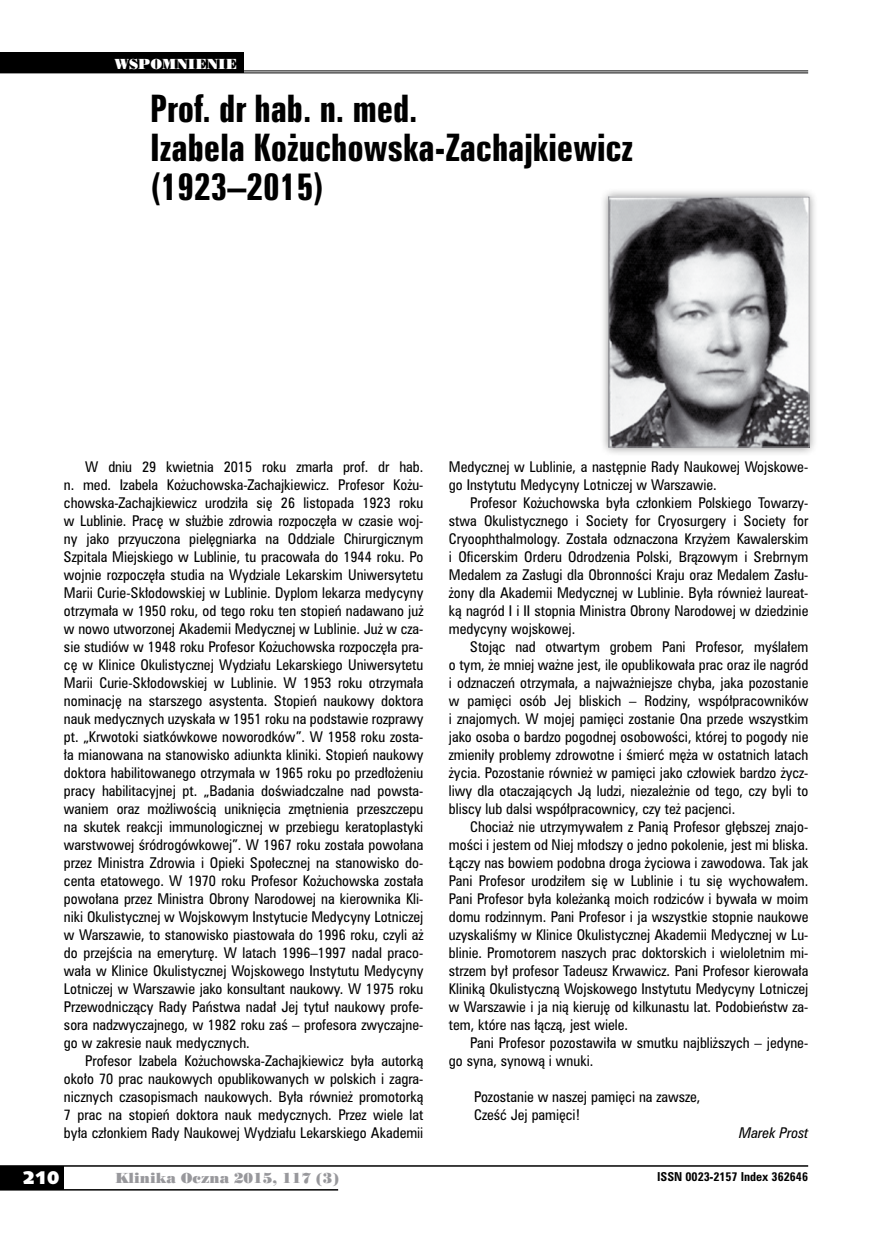
<style>
.page{position:relative;width:872px;height:1234px;background:#fff}
.page>*{position:absolute;margin:0;border:0;box-sizing:border-box;transform-origin:0 0}
.t1{font:34.5px/39px "Zurich Bd X Cn PL";color:#000}
.t2{font:18px "Humanst 531 U Blk PL";color:#fff}
.t3{font:13.5px/18px "Zurich Cn PL";color:#000;text-align:justify}
.t4{font:13.5px "Poster Bodoni PL";color:#98989c}
.t5{font:13.5px "Poster Bodoni PL";color:#fff}
.t6{font:italic 13.5px "Zurich Cn PL";color:#000}
.t7{font:700 11.25px "Zurich Cn PL";color:#000}
</style>
<div class="page">
<div style="left:0;top:1165px;width:64px;height:24px;background:#000"></div>
<hr style="left:0;top:1164px;width:808px;height:2px;background:#000">
<hr style="left:0;top:1188px;width:338px;height:2px;background:#000">
<hr style="left:0;top:70px;width:808px;height:1px;background:#000">
<hr style="left:0;top:72px;width:808px;height:1px;background:#000">
<div style="left:0;top:53px;width:243px;height:20px;background:#000"></div>
<div style="left:599px;top:188px;width:219px;height:268px;background:#000;opacity:.45"></div>
<img style="left:610px;top:199px;width:197px;height:246px">
<div style="left:608px;top:197px;width:201px;height:250px;border:1px solid #98989c"></div>
<p class="t5" style="left:115px;top:55px;width:124px">WSPOMNIENIE</p>
<h1 class="t1" style="left:150px;top:89px;width:485px">Prof. dr hab. n. med.<br>Izabela Kożuchowska-Zachajkiewicz (1923–2015)</h1>
<p class="t3" style="left:64px;top:457px;width:361px;text-indent:21px">W dniu 29 kwietnia 2015 roku zmarła prof. dr hab. n. med. Izabela Kożuchowska-Zachajkiewicz. Profesor Kożu&shy;chowska-Zachajkiewicz urodziła się 26 listopada 1923 roku w Lublinie. Pracę w służbie zdrowia rozpoczęła w czasie woj&shy;ny jako przyuczona pielęgniarka na Oddziale Chirurgicznym Szpitala Miejskiego w Lublinie, tu pracowała do 1944 roku. Po wojnie rozpoczęła studia na Wydziale Lekarskim Uniwersytetu Marii Curie-Skłodowskiej w Lublinie. Dyplom lekarza medycyny otrzymała w 1950 roku, od tego roku ten stopień nadawano już w nowo utworzonej Akademii Medycznej w Lublinie. Już w cza&shy;sie studiów w 1948 roku Profesor Kożuchowska rozpoczęła pra&shy;cę w Klinice Okulistycznej Wydziału Lekarskiego Uniwersytetu Marii Curie-Skłodowskiej w Lublinie. W 1953 roku otrzymała nominację na starszego asystenta. Stopień naukowy doktora nauk medycznych uzyskała w 1951 roku na podstawie rozprawy pt. „Krwotoki siatkówkowe noworodków”. W 1958 roku zosta&shy;ła mianowana na stanowisko adiunkta kliniki. Stopień naukowy doktora habilitowanego otrzymała w 1965 roku po przedłożeniu pracy habilitacyjnej pt. „Badania doświadczalne nad powsta&shy;waniem oraz możliwością uniknięcia zmętnienia przeszczepu na skutek reakcji immunologicznej w przebiegu keratoplastyki warstwowej śródrogówkowej”. W 1967 roku została powołana przez Ministra Zdrowia i Opieki Społecznej na stanowisko do&shy;centa etatowego. W 1970 roku Profesor Kożuchowska została powołana przez Ministra Obrony Narodowej na kierownika Kli&shy;niki Okulistycznej w Wojskowym Instytucie Medycyny Lotniczej w Warszawie, to stanowisko piastowała do 1996 roku, czyli aż do przejścia na emeryturę. W latach 1996–1997 nadal praco&shy;wała w Klinice Okulistycznej Wojskowego Instytutu Medycyny Lotniczej w Warszawie jako konsultant naukowy. W 1975 roku Przewodniczący Rady Państwa nadał Jej tytuł naukowy profe&shy;sora nadzwyczajnego, w 1982 roku zaś – profesora zwyczajne&shy;go w zakresie nauk medycznych.</p>
<p class="t3" style="left:64px;top:1051px;width:361px;text-indent:21px">Profesor Izabela Kożuchowska-Zachajkiewicz była autorką około 70 prac naukowych opublikowanych w polskich i zagra&shy;nicznych czasopismach naukowych. Była również promotorką 7 prac na stopień doktora nauk medycznych. Przez wiele lat była członkiem Rady Naukowej Wydziału Lekarskiego Akademii</p>
<p class="t3" style="left:449px;top:457px;width:361px">Medycznej w Lublinie, a następnie Rady Naukowej Wojskowe&shy;go Instytutu Medycyny Lotniczej w Warszawie.</p>
<p class="t3" style="left:449px;top:493px;width:361px;text-indent:21px">Profesor Kożuchowska była członkiem Polskiego Towarzy&shy;stwa Okulistycznego i Society for Cryosurgery i Society for Cryoophthalmology. Została odznaczona Krzyżem Kawalerskim i Oficerskim Orderu Odrodzenia Polski, Brązowym i Srebrnym Medalem za Zasługi dla Obronności Kraju oraz Medalem Zasłu&shy;żony dla Akademii Medycznej w Lublinie. Była również laureat&shy;ką nagród I i II stopnia Ministra Obrony Narodowej w dziedzinie medycyny wojskowej.</p>
<p class="t3" style="left:449px;top:637px;width:361px;text-indent:21px">Stojąc nad otwartym grobem Pani Profesor, myślałem o tym, że mniej ważne jest, ile opublikowała prac oraz ile nagród i odznaczeń otrzymała, a najważniejsze chyba, jaka pozostanie w pamięci osób Jej bliskich – Rodziny, współpracowników i znajomych. W mojej pamięci zostanie Ona przede wszystkim jako osoba o bardzo pogodnej osobowości, której to pogody nie zmieniły problemy zdrowotne i śmierć męża w ostatnich latach życia. Pozostanie również w pamięci jako człowiek bardzo życz&shy;liwy dla otaczających Ją ludzi, niezależnie od tego, czy byli to bliscy lub dalsi współpracownicy, czy też pacjenci.</p>
<p class="t3" style="left:449px;top:817px;width:361px;text-indent:21px">Chociaż nie utrzymywałem z Panią Profesor głębszej znajo&shy;mości i jestem od Niej młodszy o jedno pokolenie, jest mi bliska.<br>Łączy nas bowiem podobna droga życiowa i zawodowa. Tak jak Pani Profesor urodziłem się w Lublinie i tu się wychowałem.<br>Pani Profesor była koleżanką moich rodziców i bywała w moim domu rodzinnym. Pani Profesor i ja wszystkie stopnie naukowe uzyskaliśmy w Klinice Okulistycznej Akademii Medycznej w Lu&shy;blinie. Promotorem naszych prac doktorskich i wieloletnim mi&shy;strzem był profesor Tadeusz Krwawicz. Pani Profesor kierowała Kliniką Okulistyczną Wojskowego Instytutu Medycyny Lotniczej w Warszawie i ja nią kieruję od kilkunastu lat. Podobieństw za&shy;tem, które nas łączą, jest wiele.</p>
<p class="t3" style="left:449px;top:1033px;width:361px;text-indent:21px">Pani Profesor pozostawiła w smutku najbliższych – jedyne&shy;go syna, synową i wnuki.</p>
<p class="t3" style="left:474px;top:1087px;width:228px">Pozostanie w naszej pamięci na zawsze,<br>Cześć Jej pamięci!</p>
<p class="t6" style="left:739px;top:1123px;width:71px">Marek Prost</p>
<h2 class="t2" style="left:23px;top:1165px;width:38px">210</h2>
<p class="t4" style="left:115px;top:1168px;width:225px">Klinika Oczna 2015, 117 (3)</p>
<p class="t7" style="left:657px;top:1168px;width:152px">ISSN 0023-2157 Index 362646</p>
</div>
